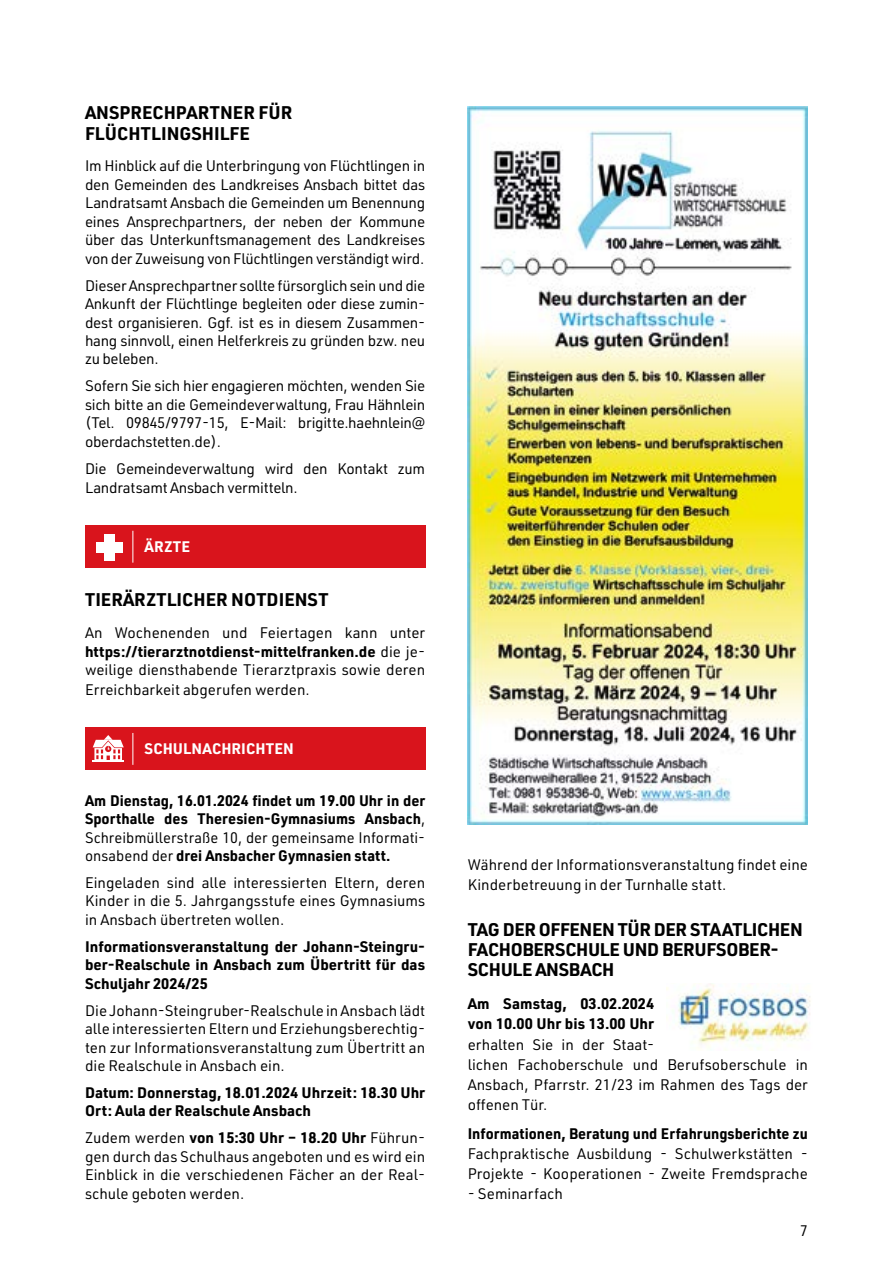
<style>
.page{position:relative;width:893px;height:1263px;background:#fff}
.page>*{position:absolute;margin:0;border:0;box-sizing:border-box;transform-origin:0 0}
.t1{font:700 18px/20.1px "URWDIN";letter-spacing:-.005em;color:#000}
.t2{font:15px/18.5px "URWDIN";color:#000;text-align:justify}
.t3{font:700 15px/18.5px "URWDIN";color:#000;text-align:justify}
.t4{font:15px/19.5px "URWDIN";letter-spacing:-.02em;color:#000}
.t5{font:700 15px "URWDIN";color:#000;scale:.96 1}
.t6{font:700 15px "URWDIN";letter-spacing:.01em;color:#fff}
.s1{font-weight:700}
.s2{font-weight:400}
</style>
<div class="page">
<div style="left:85px;top:525px;width:340px;height:43px;background:#d9141c"></div>
<hr style="left:133px;top:531px;width:1px;height:32px;background:#fff">
<div style="left:104px;top:534px;width:10px;height:27px;background:#fff"></div>
<div style="left:96px;top:542px;width:26px;height:11px;background:#fff"></div>
<div style="left:85px;top:728px;width:340px;height:42px;background:#d9141c"></div>
<hr style="left:133px;top:733px;width:1px;height:32px;background:#fff">
<hr style="left:93px;top:760px;width:31px;height:2px;background:#fff">
<svg style="left:93px;top:735px;width:31px;height:25px"></svg>
<img style="left:468px;top:106px;width:340px;height:718px">
<img style="left:667px;top:983px;width:144px;height:68px">
<p class="t1" style="left:85px;top:101px;width:209px;line-height:21px">ANSPRECHPARTNER FÜR<br>FLÜCHTLINGSHILFE</p>
<p class="t2" style="left:85px;top:156px;width:342px">Im Hinblick auf die Unterbringung von Flüchtlingen in den Gemeinden des Landkreises Ansbach bittet das Landratsamt Ansbach die Gemeinden um Benennung eines Ansprechpartners, der neben der Kommune über das Unterkunftsmanagement des Landkreises von der Zuweisung von Flüchtlingen verständigt wird.</p>
<p class="t2" style="left:85px;top:276px;width:342px">Dieser Ansprechpartner sollte fürsorglich sein und die Ankunft der Flüchtlinge begleiten oder diese zumin&shy;dest organisieren. Ggf. ist es in diesem Zusammen&shy;hang sinnvoll, einen Helferkreis zu gründen bzw. neu zu beleben.</p>
<p class="t2" style="left:85px;top:376px;width:342px">Sofern Sie sich hier engagieren möchten, wenden Sie sich bitte an die Gemeindeverwaltung, Frau Hähnlein (Tel. 09845/9797-15, E-Mail: brigitte.haehnlein@ oberdachstetten.de).</p>
<p class="t4" style="left:85px;top:458px;width:342px">Die Gemeindeverwaltung wird den Kontakt zum<br>Landratsamt Ansbach vermitteln.</p>
<p class="t6" style="left:145px;top:536px;width:47px">ÄRZTE</p>
<p class="t1" style="left:85px;top:589px;width:245px">TIERÄRZTLICHER NOTDIENST</p>
<p class="t2" style="left:85px;top:622px;width:342px;line-height:19px">An Wochenenden und Feiertagen kann unter <span class="s1">https://tierarztnotdienst-mittelfranken.de</span> die je&shy;weilige diensthabende Tierarztpraxis sowie deren Erreichbarkeit abgerufen werden.</p>
<p class="t6" style="left:145px;top:738px;width:151px">SCHULNACHRICHTEN</p>
<p class="t3" style="left:85px;top:790px;width:342px">Am Dienstag, 16.01.2024 findet um 19.00 Uhr in der Sporthalle des Theresien-Gymnasiums Ansbach<span class="s2">, Schreibmüllerstraße 10, der gemeinsame Informati&shy;onsabend der</span> drei Ansbacher Gymnasien statt.</p>
<p class="t2" style="left:85px;top:873px;width:342px">Eingeladen sind alle interessierten Eltern, deren Kinder in die 5. Jahrgangsstufe eines Gymnasiums in Ansbach übertreten wollen.</p>
<p class="t3" style="left:85px;top:936px;width:342px">Informationsveranstaltung der Johann-Steingru&shy;ber-Realschule in Ansbach zum Übertritt für das Schuljahr 2024/25</p>
<p class="t2" style="left:85px;top:1001px;width:342px">Die Johann-Steingruber-Realschule in Ansbach lädt alle interessierten Eltern und Erziehungsberechtig&shy;ten zur Informationsveranstaltung zum Übertritt an die Realschule in Ansbach ein.</p>
<p class="t3" style="left:85px;top:1083px;width:342px">Datum: Donnerstag, 18.01.2024 Uhrzeit: 18.30 Uhr<br>Ort: Aula der Realschule Ansbach</p>
<p class="t2" style="left:85px;top:1128px;width:342px">Zudem werden <span class="s1">von 15:30 Uhr – 18.20 Uhr</span> Führun&shy;gen durch das Schulhaus angeboten und es wird ein Einblick in die verschiedenen Fächer an der Real&shy;schule geboten werden.</p>
<p class="t2" style="left:468px;top:854px;width:342px;line-height:20.1px">Während der Informationsveranstaltung findet eine<br>Kinderbetreuung in der Turnhalle statt.</p>
<p class="t1" style="left:468px;top:919px;width:337px">TAG DER OFFENEN TÜR DER STAATLICHEN<br>FACHOBERSCHULE UND BERUFSOBER-<br>SCHULE ANSBACH</p>
<p class="t3" style="left:468px;top:993px;width:188px;line-height:20.1px">Am Samstag, 03.02.2024 von 10.00 Uhr bis 13.00 Uhr</p>
<p class="t2" style="left:468px;top:1034px;width:342px;line-height:20.1px;text-align:left">erhalten Sie in der Staat-<br>lichen Fachoberschule und Berufsoberschule in Ansbach, Pfarrstr. 21/23 im Rahmen des Tags der offenen Tür.</p>
<p class="t5" style="left:468px;top:1123px;width:356px">Informationen, Beratung und Erfahrungsberichte zu</p>
<p class="t2" style="left:468px;top:1143px;width:342px;line-height:20.1px">Fachpraktische Ausbildung - Schulwerkstätten -<br>Projekte - Kooperationen - Zweite Fremdsprache</p>
<p class="t2" style="left:468px;top:1184px;width:97px">- Seminarfach</p>
<p class="t2" style="left:800px;top:1221px;width:10px">7</p>
</div>
